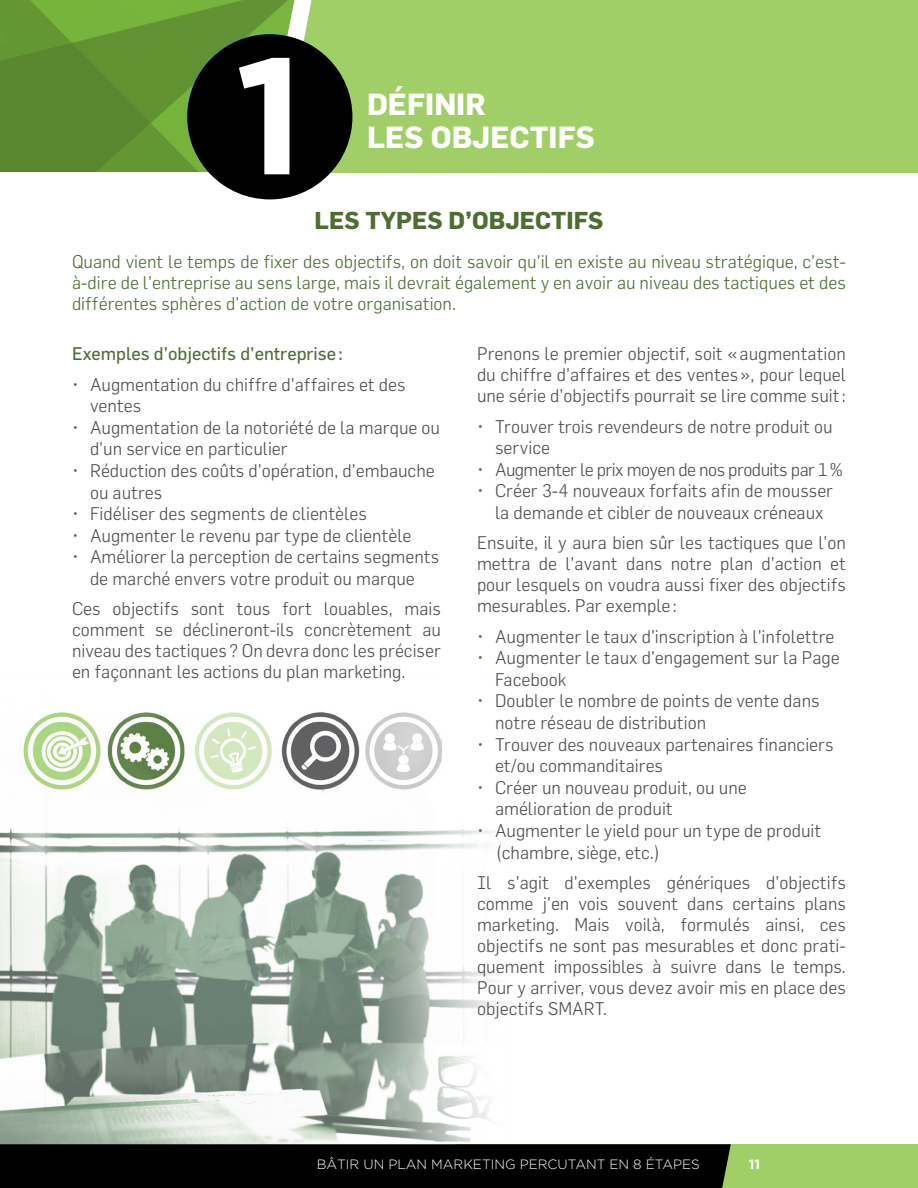
<style>
.page{position:relative;width:918px;height:1188px;background:#fff}
.page>*{position:absolute;margin:0;border:0;box-sizing:border-box;transform-origin:0 0}
.t1{font:700 165.15px "Gotham";color:#fff}
.t2{font:700 30px "Flama";color:#fff}
.t3{font:700 24px "Flama";color:#4f6d33}
.t4{font:300 18px/21px "Flama";color:#4d4e4f}
.t5{font:300 18px/21px "Flama";color:#4f6d33;text-align:justify}
.t6{font:300 18px "Flama";letter-spacing:-.03em;color:#4d4e4f}
.t7{font:18px "Flama";color:#4f6d33}
.t8{font:300 13.5px "Gotham";color:#fff}
.t9{font:700 13.5px "Gotham";color:#fff}
.s1{color:#4f6d33}
</style>
<div class="page">
<svg style="left:0;top:0;width:54px;height:172px;fill:#59872f"></svg>
<svg style="left:54px;top:0;width:224px;height:173px;fill:#619233"></svg>
<div style="left:278px;top:0;width:640px;height:173px;background:#a0cf67"></div>
<div style="left:187px;top:34px;width:165px;height:165px;background:#000;border-radius:50%"></div>
<img style="left:0;top:711px;width:496px;height:433px">
<div style="left:455px;top:1144px;width:463px;height:44px;background:#a0cf67"></div>
<div style="left:0;top:1144px;width:731px;height:44px;background:#000"></div>
<h1 class="t1" style="left:235px;top:20px;width:71px">1</h1>
<h2 class="t2" style="left:367px;top:86px;width:120px">DÉFINIR</h2>
<h2 class="t2" style="left:367px;top:119px;width:229px">LES OBJECTIFS</h2>
<h3 class="t3" style="left:315px;top:206px;width:290px">LES TYPES D’OBJECTIFS</h3>
<p class="t5" style="left:72px;top:251px;width:776px">Quand vient le temps de fixer des objectifs, on doit savoir qu’il en existe au niveau stratégique, c’est&shy;à-dire de l’entreprise au sens large, mais il devrait également y en avoir au niveau des tactiques et des différentes sphères d’action de votre organisation.</p>
<p class="t7" style="left:72px;top:343px;width:272px">Exemples d’objectifs d’entreprise:</p>
<p class="t4" style="left:90px;top:373px;width:317px;line-height:21.6px;text-indent:-18px"><span class="s1">•</span> Augmentation du chiffre d’affaires et des ventes</p>
<p class="t4" style="left:90px;top:416px;width:352px;line-height:21.6px;text-indent:-18px"><span class="s1">•</span> Augmentation de la notoriété de la marque ou d’un service en particulier</p>
<p class="t4" style="left:90px;top:459px;width:346px;line-height:21.6px;text-indent:-18px"><span class="s1">•</span> Réduction des coûts d’opération, d’embauche ou autres</p>
<p class="t4" style="left:72px;top:503px;width:296px"><span class="s1">•</span> Fidéliser des segments de clientèles</p>
<p class="t4" style="left:72px;top:525px;width:341px"><span class="s1">•</span> Augmenter le revenu par type de clientèle</p>
<p class="t4" style="left:72px;top:546px;width:369px;line-height:21.6px;text-align:center"><span class="s1">•</span> Améliorer la perception de certains segments de marché envers votre produit ou marque</p>
<p class="t4" style="left:72px;top:598px;width:371px;text-align:justify">Ces objectifs sont tous fort louables, mais comment se déclineront-ils concrètement au niveau des tactiques? On devra donc les préciser en façonnant les actions du plan marketing.</p>
<p class="t4" style="left:477px;top:343px;width:371px;text-align:justify">Prenons le premier objectif, soit «augmentation du chiffre d’affaires et des ventes», pour lequel une série d’objectifs pourrait se lire comme suit:</p>
<p class="t4" style="left:495px;top:415px;width:339px;line-height:21.6px;text-indent:-18px"><span class="s1">•</span> Trouver trois revendeurs de notre produit ou service</p>
<p class="t6" style="left:477px;top:459px;width:368px"><span class="s1">•</span> Augmenter le prix moyen de nos produits par 1%</p>
<p class="t4" style="left:477px;top:480px;width:358px;line-height:21.6px;text-align:center"><span class="s1">•</span> Créer 3-4 nouveaux forfaits afin de mousser la demande et cibler de nouveaux créneaux</p>
<p class="t4" style="left:477px;top:532px;width:371px;text-align:justify">Ensuite, il y aura bien sûr les tactiques que l’on mettra de l’avant dans notre plan d’action et pour lesquels on voudra aussi fixer des objectifs mesurables. Par exemple :</p>
<p class="t4" style="left:477px;top:625px;width:359px"><span class="s1">•</span> Augmenter le taux d’inscription à l’infolettre</p>
<p class="t4" style="left:495px;top:647px;width:346px;line-height:21.6px;text-indent:-18px"><span class="s1">•</span> Augmenter le taux d’engagement sur la Page<br>Facebook</p>
<p class="t4" style="left:495px;top:690px;width:326px;line-height:21.6px;text-indent:-18px"><span class="s1">•</span> Doubler le nombre de points de vente dans notre réseau de distribution</p>
<p class="t4" style="left:495px;top:733px;width:340px;line-height:21.6px;text-indent:-18px"><span class="s1">•</span> Trouver des nouveaux partenaires financiers et/ou commanditaires</p>
<p class="t4" style="left:495px;top:776px;width:253px;line-height:21.6px;text-indent:-18px"><span class="s1">•</span> Créer un nouveau produit, ou une amélioration de produit</p>
<p class="t4" style="left:495px;top:819px;width:328px;line-height:21.6px;text-indent:-18px"><span class="s1">•</span> Augmenter le yield pour un type de produit (chambre, siège, etc.)</p>
<p class="t4" style="left:477px;top:871px;width:371px">Il s’agit d’exemples génériques d’objectifs comme j’en vois souvent dans certains plans marketing. Mais voilà, formulés ainsi, ces objectifs ne sont pas mesurables et donc prati&shy;quement impossibles à suivre dans le temps.<br>Pour y arriver, vous devez avoir mis en place des objectifs SMART.</p>
<p class="t8" style="left:317px;top:1157px;width:384px">BÂTIR UN PLAN MARKETING PERCUTANT EN 8 ÉTAPES</p>
<p class="t9" style="left:749px;top:1157px;width:13px">11</p>
</div>
